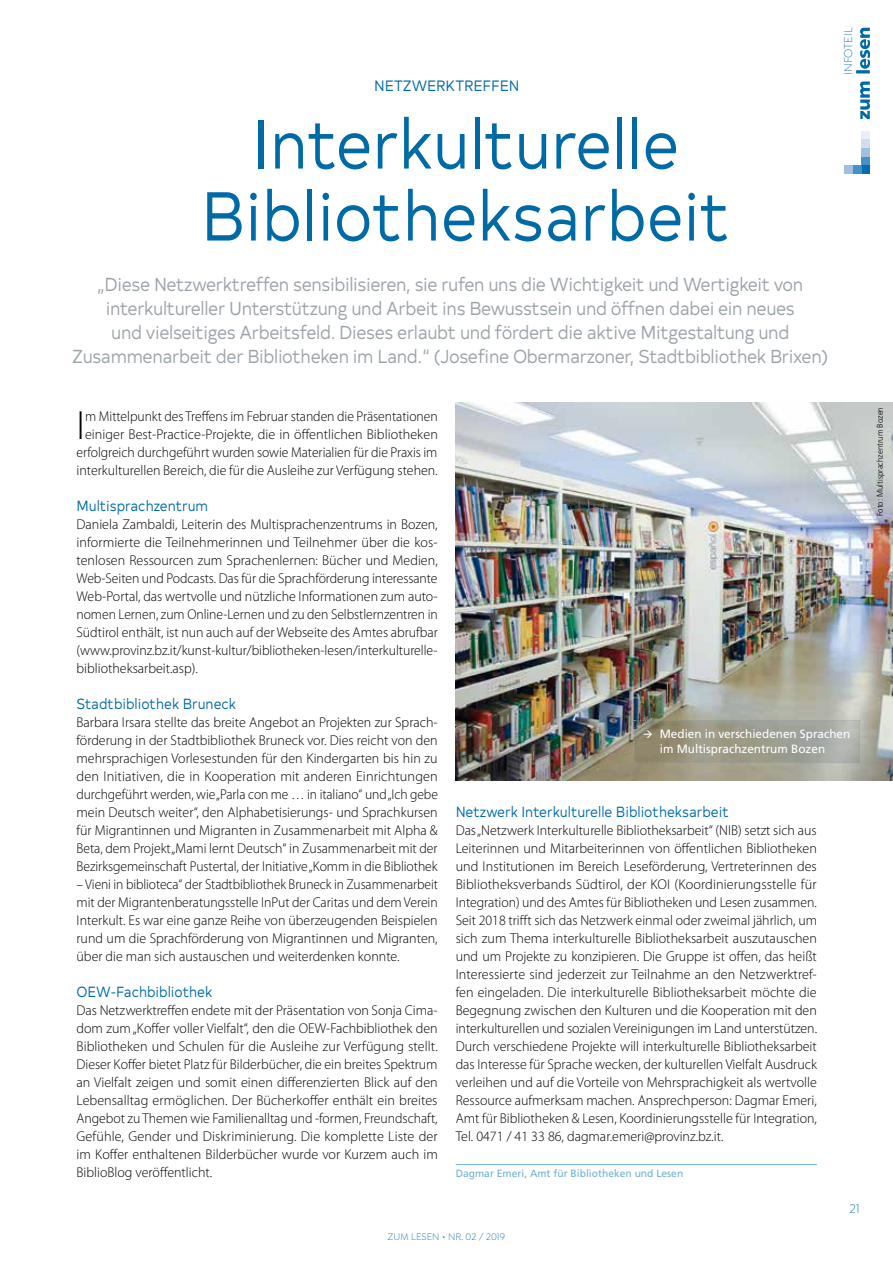
<style>
.page{position:relative;width:893px;height:1263px;background:#fff}
.page>*{position:absolute;margin:0;border:0;box-sizing:border-box;transform-origin:0 0}
.t1{font:69px/72px "Typold Book 500";color:#006aa7;text-align:center;scale:.9 1}
.t2{font:300 40.95px "Myriad Pro";color:#000}
.t3{font:18.75px/24px "Typold Book 500";letter-spacing:-.02em;color:#9aa3a8;text-align:center;scale:.91 1}
.t4{font:15px "Typold Book 500";color:#006aa7;scale:.93 1}
.t5{font:14.7px "Typold Book 500";color:#006aa7;scale:.9 1}
.t6{font:300 14.25px/18px "Myriad Pro";color:#000;text-align:justify}
.t7{font:300 14.25px/18px "Myriad Pro";color:#000;text-align:justify;scale:.95 1}
.t8{font:300 14.25px/18px "Myriad Pro";color:#000;text-align:center;scale:.96 1}
.t9{font:300 13.5px "Isidora";color:#006aa7}
.t10{font:12px/15px "Frutiger";color:#fff}
.t11{font:300 12px "Isidora";color:#006aa7}
.t12{font:10.5px "Frutiger";color:#6eb1d0}
.t13{font:300 10.2px "Isidora";color:#006aa7}
.t14{font:300 8.25px "Frutiger";color:#000;scale:.95 1}
</style>
<div class="page">
<hr style="left:456px;top:1164px;width:361px;height:1px;background:#6eb1d0">
<img style="left:455px;top:403px;width:438px;height:377px">
<svg style="left:856px;top:28px;width:14px;height:91px"></svg>
<div style="left:861px;top:131px;width:9px;height:9px;background:#e8eff8"></div>
<div style="left:861px;top:165px;width:9px;height:9px;background:#006db1"></div>
<div style="left:861px;top:157px;width:9px;height:8px;background:#4592ca"></div>
<div style="left:853px;top:165px;width:8px;height:9px;background:#4592ca"></div>
<div style="left:861px;top:148px;width:9px;height:9px;background:#a1bfe1"></div>
<div style="left:844px;top:165px;width:9px;height:9px;background:#a1bfe1"></div>
<div style="left:861px;top:140px;width:9px;height:8px;background:#d2ddef"></div>
<svg style="left:634px;top:720px;width:226px;height:43px"></svg>
<p class="t4" style="left:374px;top:74px;width:158px">NETZWERKTREFFEN</p>
<h1 class="t1" style="left:201px;top:103px;width:590px">Interkulturelle<br>Bibliotheksarbeit</h1>
<p class="t3" style="left:72px;top:271px;width:832px">„Diese Netzwerktreffen sensibilisieren, sie rufen uns die Wichtigkeit und Wertigkeit von interkultureller Unterstützung und Arbeit ins Bewusstsein und öffnen dabei ein neues<br>und vielseitiges Arbeitsfeld. Dieses erlaubt und fördert die aktive Mitgestaltung und Zusammenarbeit der Bibliotheken im Land.“ (Josefine Obermarzoner, Stadtbibliothek Brixen)</p>
<p class="t11" style="left:842px;top:75px;width:48px;rotate:-90deg">INFOTEIL</p>
<p class="t8" style="left:77px;top:407px;width:378px">m Mittelpunkt des Treffens im Februar standen die Präsentationen einiger Best-Practice-Projekte, die in öffentlichen Bibliotheken erfolgreich durchgeführt wurden sowie Materialien für die Praxis im interkulturellen Bereich, die für die Ausleihe zur Verfügung stehen.</p>
<p class="t5" style="left:77px;top:494px;width:148px">Multisprachzentrum</p>
<p class="t6" style="left:77px;top:515px;width:363px">Daniela Zambaldi, Leiterin des Multisprachenzentrums in Bozen, informierte die Teilnehmerinnen und Teilnehmer über die kos&shy;tenlosen Ressourcen zum Sprachenlernen: Bücher und Medien, Web-Seiten und Podcasts. Das für die Sprachförderung interessante Web-Portal, das wertvolle und nützliche Informationen zum auto&shy;nomen Lernen, zum Online-Lernen und zu den Selbstlernzentren in Südtirol enthält, ist nun auch auf der Webseite des Amtes abrufbar (www.provinz.bz.it/kunst-kultur/bibliotheken-lesen/interkulturelle&shy;bibliotheksarbeit.asp).</p>
<p class="t5" style="left:77px;top:692px;width:179px">Stadtbibliothek Bruneck</p>
<p class="t6" style="left:77px;top:713px;width:363px">Barbara Irsara stellte das breite Angebot an Projekten zur Sprach&shy;förderung in der Stadtbibliothek Bruneck vor. Dies reicht von den mehrsprachigen Vorlesestunden für den Kindergarten bis hin zu den Initiativen, die in Kooperation mit anderen Einrichtungen durchgeführt werden, wie „Parla con me … in italiano“ und „Ich gebe mein Deutsch weiter“, den Alphabetisierungs- und Sprachkursen für Migrantinnen und Migranten in Zusammenarbeit mit Alpha &amp; Beta, dem Projekt „Mami lernt Deutsch“ in Zusammenarbeit mit der Bezirksgemeinschaft Pustertal, der Initiative „Komm in die Bibliothek</p>
<p class="t7" style="left:77px;top:875px;width:382px">– Vieni in biblioteca“ der Stadtbibliothek Bruneck in Zusammenarbeit mit der Migrantenberatungsstelle InPut der Caritas und dem Verein Interkult. Es war eine ganze Reihe von überzeugenden Beispielen rund um die Sprachförderung von Migrantinnen und Migranten, über die man sich austauschen und weiterdenken konnte.</p>
<p class="t5" style="left:77px;top:980px;width:152px">OEW-Fachbibliothek</p>
<p class="t6" style="left:77px;top:1001px;width:363px">Das Netzwerktreffen endete mit der Präsentation von Sonja Cima&shy;dom zum „Koffer voller Vielfalt“, den die OEW-Fachbibliothek den Bibliotheken und Schulen für die Ausleihe zur Verfügung stellt.<br>Dieser Koffer bietet Platz für Bilderbücher, die ein breites Spektrum an Vielfalt zeigen und somit einen differenzierten Blick auf den Lebensalltag ermöglichen. Der Bücherkoffer enthält ein breites Angebot zu Themen wie Familienalltag und -formen, Freundschaft, Gefühle, Gender und Diskriminierung. Die komplette Liste der im Koffer enthaltenen Bilderbücher wurde vor Kurzem auch im BiblioBlog veröffentlicht.</p>
<h2 class="t2" style="left:77px;top:400px;width:10px">I</h2>
<p class="t10" style="left:660px;top:727px;width:192px;text-indent:-17px">→ Medien in verschiedenen Sprachen im Multisprachzentrum Bozen</p>
<p class="t5" style="left:456px;top:800px;width:305px">Netzwerk Interkulturelle Bibliotheksarbeit</p>
<p class="t6" style="left:456px;top:821px;width:363px">Das „Netzwerk Interkulturelle Bibliotheksarbeit“ (NIB) setzt sich aus Leiterinnen und Mitarbeiterinnen von öffentlichen Bibliotheken und Institutionen im Bereich Leseförderung, Vertreterinnen des Bibliotheksverbands Südtirol, der KOI (Koordinierungsstelle für Integration) und des Amtes für Bibliotheken und Lesen zusammen.<br>Seit 2018 trifft sich das Netzwerk einmal oder zweimal jährlich, um sich zum Thema interkulturelle Bibliotheksarbeit auszutauschen und um Projekte zu konzipieren. Die Gruppe ist offen, das heißt Interessierte sind jederzeit zur Teilnahme an den Netzwerktref&shy;fen eingeladen. Die interkulturelle Bibliotheksarbeit möchte die Begegnung zwischen den Kulturen und die Kooperation mit den interkulturellen und sozialen Vereinigungen im Land unterstützen.<br>Durch verschiedene Projekte will interkulturelle Bibliotheksarbeit das Interesse für Sprache wecken, der kulturellen Vielfalt Ausdruck verleihen und auf die Vorteile von Mehrsprachigkeit als wertvolle Ressource aufmerksam machen. Ansprechperson: Dagmar Emeri, Amt für Bibliotheken &amp; Lesen, Koordinierungsstelle für Integration, Tel. 0471 / 41 33 86, dagmar.emeri@provinz.bz.it.</p>
<p class="t12" style="left:456px;top:1167px;width:229px">Dagmar Emeri, Amt für Bibliotheken und Lesen</p>
<p class="t9" style="left:850px;top:1201px;width:12px">21</p>
<p class="t13" style="left:388px;top:1231px;width:119px">ZUM LESEN • NR. 02 / 2019</p>
<p class="t14" style="left:875px;top:516px;width:116px;rotate:-90deg">Foto: Multisprachzentrum Bozen</p>
</div>
